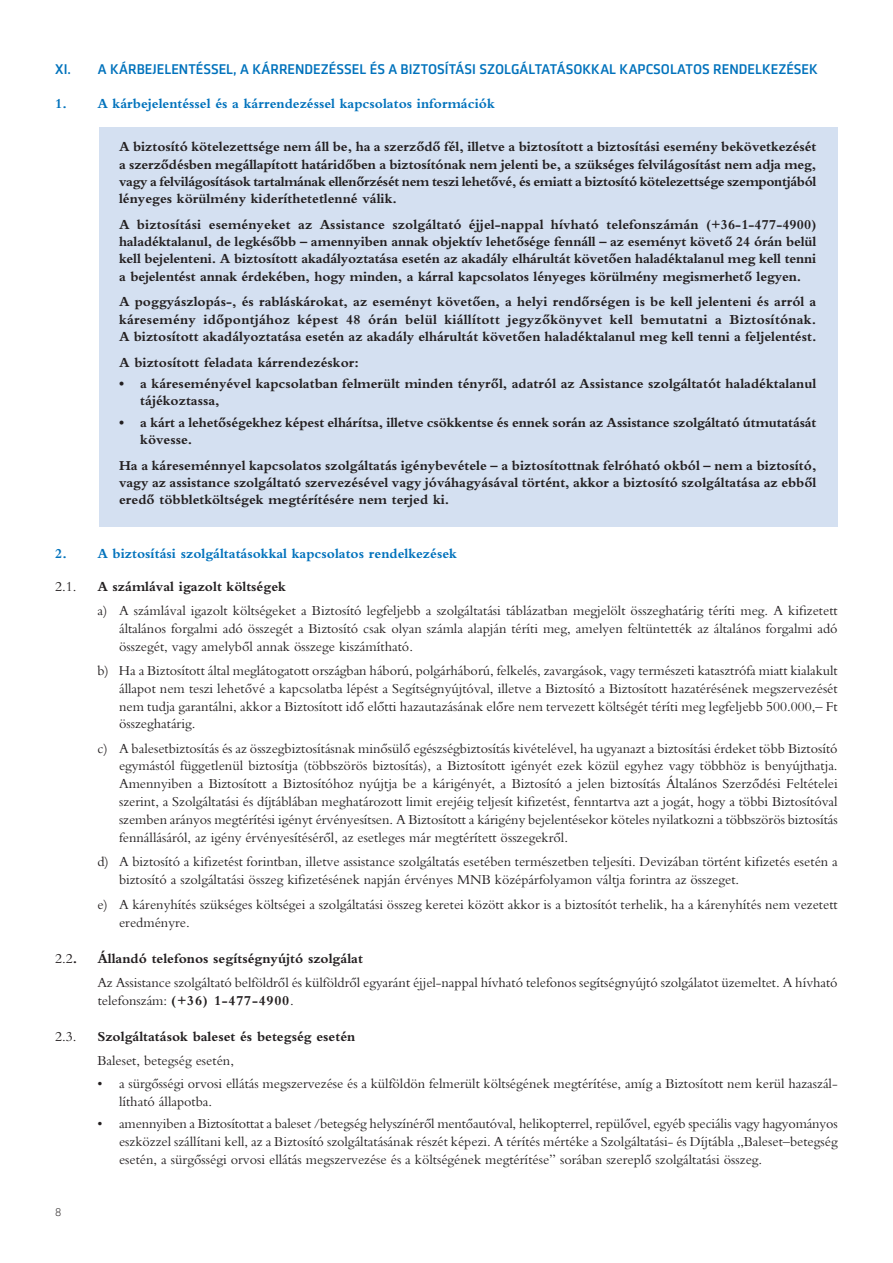
<style>
.page{position:relative;width:893px;height:1263px;background:#fff}
.page>*{position:absolute;margin:0;border:0;box-sizing:border-box;transform-origin:0 0}
.t1{font:14.25px/17.9px "H Bembo Normal";color:#231f20;text-align:justify}
.t2{font:700 14.25px/17.2px "H Bembo";color:#231f20;text-align:justify}
.t3{font:700 14.25px "H Bembo";color:#0072bc}
.t4{font:500 14.25px "Sentico Sans DT";color:#0072bc}
.t5{font:700 14.25px "H Bembo";letter-spacing:.05em;color:#231f20}
.t6{font:300 11.25px "Sentico Sans DT";color:#231f20}
.s1{font-family:"H Bembo";font-weight:700}
.s2{font-family:"H Bembo Normal";font-weight:400}
</style>
<div class="page">
<div style="left:99px;top:128px;width:739px;height:399px;background:#d4e0f1"></div>
<p class="t4" style="left:55px;top:64px;width:764px">XI. A KÁRBEJELENTÉSSEL, A KÁRRENDEZÉSSEL ÉS A BIZTOSÍTÁSI SZOLGÁLTATÁSOKKAL KAPCSOLATOS RENDELKEZÉSEK</p>
<p class="t3" style="left:55px;top:99px;width:441px">1. A kárbejelentéssel és a kárrendezéssel kapcsolatos információk</p>
<p class="t2" style="left:119px;top:140px;width:699px">A biztosító kötelezettsége nem áll be, ha a szerzôdô fél, illetve a biztosított a biztosítási esemény bekövetkezését a szerzôdésben megállapított határidôben a biztosítónak nem jelenti be, a szükséges felvilágosítást nem adja meg, vagy a felvilágosítások tartalmának ellenôrzését nem teszi lehetôvé, és emiatt a biztosító kötelezettsége szempontjából lényeges körülmény kideríthetetlenné válik.</p>
<p class="t2" style="left:119px;top:217px;width:699px">A biztosítási eseményeket az Assistance szolgáltató éjjel-nappal hívható telefonszámán (+36-1-477-4900) haladéktalanul, de legkésôbb – amennyiben annak objektív lehetôsége fennáll – az eseményt követô 24 órán belül kell bejelenteni. A biztosított akadályoztatása esetén az akadály elhárultát követôen haladéktalanul meg kell tenni a bejelentést annak érdekében, hogy minden, a kárral kapcsolatos lényeges körülmény megismerhetô legyen.</p>
<p class="t2" style="left:119px;top:295px;width:699px">A poggyászlopás-, és rabláskárokat, az eseményt követôen, a helyi rendôrségen is be kell jelenteni és arról a káresemény idôpontjához képest 48 órán belül kiállított jegyzôkönyvet kell bemutatni a Biztosítónak.<br>A biztosított akadályoztatása esetén az akadály elhárultát követôen haladéktalanul meg kell tenni a feljelentést.</p>
<p class="t2" style="left:119px;top:355px;width:241px">A biztosított feladata kárrendezéskor:</p>
<p class="t2" style="left:140px;top:377px;width:678px;text-indent:-21px">• a káreseményével kapcsolatban felmerült minden tényrôl, adatról az Assistance szolgáltatót haladéktalanul tájékoztassa,</p>
<p class="t2" style="left:140px;top:415px;width:678px;text-indent:-21px">• a kárt a lehetôségekhez képest elhárítsa, illetve csökkentse és ennek során az Assistance szolgáltató útmutatását kövesse.</p>
<p class="t2" style="left:119px;top:458px;width:699px">Ha a káreseménnyel kapcsolatos szolgáltatás igénybevétele – a biztosítottnak felróható okból – nem a biztosító, vagy az assistance szolgáltató szervezésével vagy jóváhagyásával történt, akkor a biztosító szolgáltatása az ebbôl eredô többletköltségek megtérítésére nem terjed ki.</p>
<p class="t3" style="left:55px;top:548px;width:403px">2. A biztosítási szolgáltatásokkal kapcsolatos rendelkezések</p>
<p class="t1" style="left:55px;top:579px;width:23px">2.1.</p>
<p class="t2" style="left:97px;top:579px;width:190px">A számlával igazolt költségek</p>
<p class="t1" style="left:119px;top:603px;width:720px;text-indent:-22px">a) A számlával igazolt költségeket a Biztosító legfeljebb a szolgáltatási táblázatban megjelölt összeghatárig téríti meg. A kifizetett általános forgalmi adó összegét a Biztosító csak olyan számla alapján téríti meg, amelyen feltüntették az általános forgalmi adó összegét, vagy amelybôl annak összege kiszámítható.</p>
<p class="t1" style="left:119px;top:663px;width:720px;text-indent:-22px">b) Ha a Biztosított által meglátogatott országban háború, polgárháború, felkelés, zavargások, vagy természeti katasztrófa miatt kialakult állapot nem teszi lehetôvé a kapcsolatba lépést a Segítségnyújtóval, illetve a Biztosító a Biztosított hazatérésének megszervezését nem tudja garantálni, akkor a Biztosított idô elôtti hazautazásának elôre nem tervezett költségét téríti meg legfeljebb 500.000,– Ft összeghatárig.</p>
<p class="t1" style="left:119px;top:741px;width:720px;text-indent:-22px">c) A balesetbiztosítás és az összegbiztosításnak minôsülô egészségbiztosítás kivételével, ha ugyanazt a biztosítási érdeket több Biztosító egymástól függetlenül biztosítja (többszörös biztosítás), a Biztosított igényét ezek közül egyhez vagy többhöz is benyújthatja.<br>Amennyiben a Biztosított a Biztosítóhoz nyújtja be a kárigényét, a Biztosító a jelen biztosítás Általános Szerzôdési Feltételei szerint, a Szolgáltatási és díjtáblában meghatározott limit erejéig teljesít kifizetést, fenntartva azt a jogát, hogy a többi Biztosítóval szemben arányos megtérítési igényt érvényesítsen. A Biztosított a kárigény bejelentésekor köteles nyilatkozni a többszörös biztosítás fennállásáról, az igény érvényesítésérôl, az esetleges már megtérített összegekrôl.</p>
<p class="t1" style="left:119px;top:854px;width:720px;text-indent:-22px">d) A biztosító a kifizetést forintban, illetve assistance szolgáltatás esetében természetben teljesíti. Devizában történt kifizetés esetén a biztosító a szolgáltatási összeg kifizetésének napján érvényes MNB középárfolyamon váltja forintra az összeget.</p>
<p class="t1" style="left:119px;top:897px;width:720px;text-indent:-22px">e) A kárenyhítés szükséges költségei a szolgáltatási összeg keretei között akkor is a biztosítót terhelik, ha a kárenyhítés nem vezetett eredményre.</p>
<p class="t1" style="left:55px;top:951px;width:24px">2.2<span class="s1">.</span></p>
<p class="t2" style="left:97px;top:951px;width:267px">Állandó telefonos segítségnyújtó szolgálat</p>
<p class="t1" style="left:97px;top:975px;width:742px">Az Assistance szolgáltató belföldrôl és külföldrôl egyaránt éjjel-nappal hívható telefonos segítségnyújtó szolgálatot üzemeltet. A hívható</p>
<p class="t5" style="left:98px;top:996px;width:198px"><span class="s2">telefonszám:</span> (+36) 1-477-4900<span class="s2">.</span></p>
<p class="t1" style="left:55px;top:1029px;width:23px">2.3.</p>
<p class="t2" style="left:97px;top:1029px;width:259px">Szolgáltatások baleset és betegség esetén</p>
<p class="t1" style="left:97px;top:1053px;width:138px">Baleset, betegség esetén,</p>
<p class="t1" style="left:119px;top:1076px;width:720px;text-indent:-22px">• a sürgôsségi orvosi ellátás megszervezése és a külföldön felmerült költségének megtérítése, amíg a Biztosított nem kerül hazaszál&shy;lítható állapotba.</p>
<p class="t1" style="left:119px;top:1116px;width:720px;text-indent:-22px">• amennyiben a Biztosítottat a baleset /betegség helyszínérôl mentôautóval, helikopterrel, repülôvel, egyéb speciális vagy hagyományos eszközzel szállítani kell, az a Biztosító szolgáltatásának részét képezi. A térítés mértéke a Szolgáltatási- és Díjtábla „Baleset–betegség esetén, a sürgôsségi orvosi ellátás megszervezése és a költségének megtérítése” sorában szereplô szolgáltatási összeg.</p>
<p class="t6" style="left:55px;top:1207px;width:8px">8</p>
</div>
